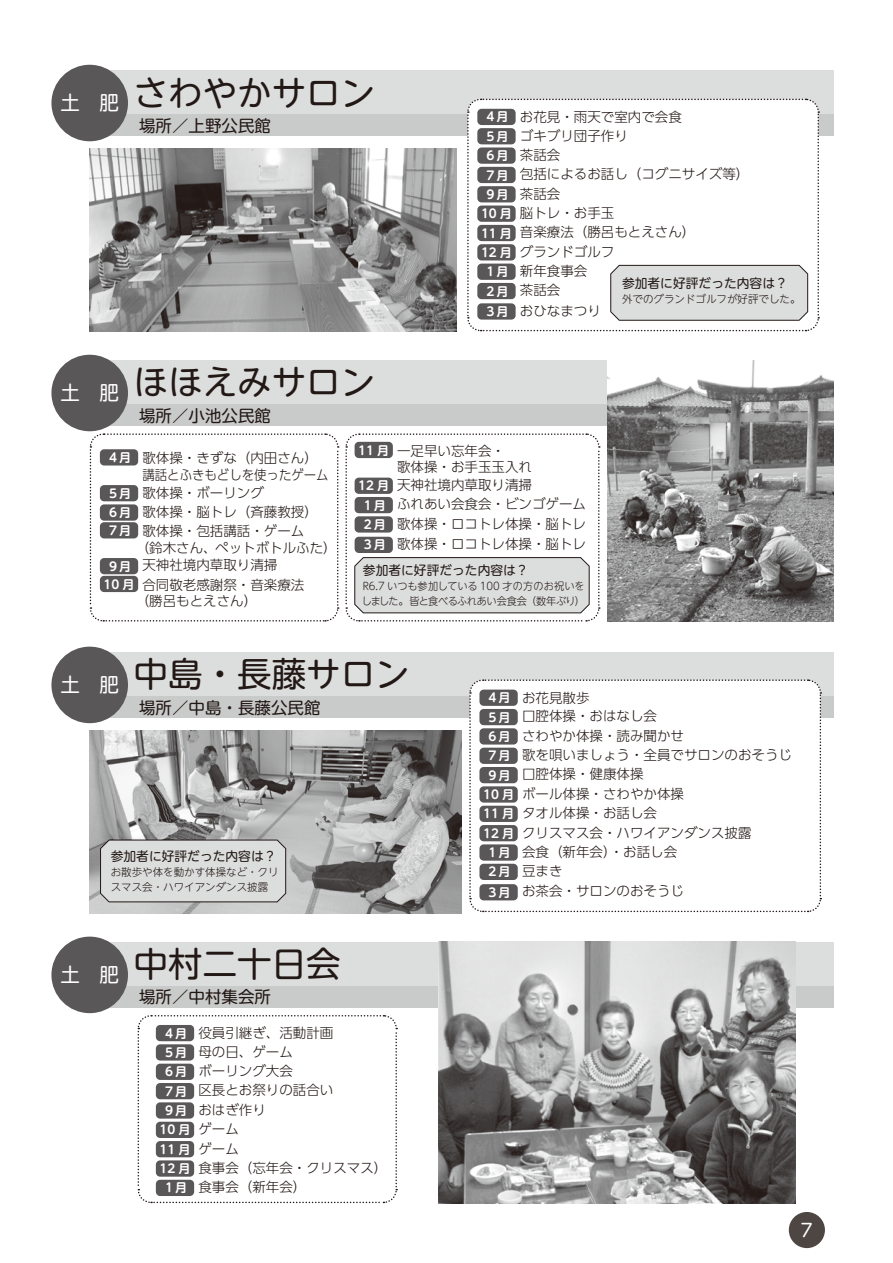
<style>
.page{position:relative;width:893px;height:1263px;background:#fff}
.page>*{position:absolute;margin:0;border:0;box-sizing:border-box;transform-origin:0 0}
.t1{font:34.5px "UD Shin M Go Pro";color:#221815}
.t2{font:19.5px "UD Shin M Go Pro";color:#fff}
.t3{font:18px "UD Shin M Go Pro";color:#fff}
.t4{font:16.5px "UD Shin M Go Pro";color:#221815}
.t5{font:300 13.5px/19.4px "UD Shin Go Pro";color:#221815}
.t6{font:12.75px "UD Shin M Go Pro";color:#221815}
.t7{font:700 12px/19.4px "UD Shin M Go Pro De";color:#fff}
.t8{font:300 10.5px/15px "UD Shin M Go Pro";color:#221815}
.t9{font:300 10.5px/15px "UD Shin M Go Pro";color:#221815;scale:.96 1}
.s1{font-family:"UD Shin M Go Pro De";font-weight:700;font-size:12px;color:#fff}
.s2{font-family:"UD Shin Go Pro";font-weight:300;font-size:13.5px;color:#221815}
</style>
<div class="page">
<div style="left:90px;top:360px;width:744px;height:45px;background:#dcdddd"></div>
<div style="left:90px;top:405px;width:744px;height:21px;background:#c9caca"></div>
<div style="left:51px;top:355px;width:77px;height:76px;background:#595757;border-radius:50%"></div>
<img style="left:607px;top:360px;width:226px;height:261px">
<img style="left:90px;top:149px;width:367px;height:183px">
<div style="left:90px;top:942px;width:744px;height:44px;background:#dcdddd"></div>
<div style="left:90px;top:986px;width:744px;height:22px;background:#c9caca"></div>
<img style="left:438px;top:942px;width:357px;height:261px">
<img style="left:90px;top:731px;width:372px;height:182px">
<div style="left:90px;top:70px;width:744px;height:45px;background:#dcdddd"></div>
<div style="left:90px;top:652px;width:744px;height:45px;background:#dcdddd"></div>
<div style="left:90px;top:115px;width:744px;height:21px;background:#c9caca"></div>
<div style="left:90px;top:697px;width:744px;height:21px;background:#c9caca"></div>
<div style="left:51px;top:65px;width:77px;height:76px;background:#595757;border-radius:50%"></div>
<div style="left:51px;top:647px;width:77px;height:76px;background:#595757;border-radius:50%"></div>
<div style="left:51px;top:936px;width:77px;height:77px;background:#595757;border-radius:50%"></div>
<svg style="left:89px;top:433px;width:250px;height:189px"></svg>
<svg style="left:137px;top:1015px;width:261px;height:189px"></svg>
<div style="left:100px;top:449px;width:38px;height:16px;background:#595757;border-radius:4px"></div>
<div style="left:100px;top:485px;width:38px;height:16px;background:#595757;border-radius:4px"></div>
<div style="left:100px;top:504px;width:38px;height:17px;background:#595757;border-radius:4px"></div>
<div style="left:100px;top:522px;width:38px;height:16px;background:#595757;border-radius:4px"></div>
<div style="left:100px;top:558px;width:38px;height:16px;background:#595757;border-radius:4px"></div>
<div style="left:100px;top:576px;width:38px;height:16px;background:#595757;border-radius:4px"></div>
<div style="left:156px;top:1025px;width:38px;height:16px;background:#595757;border-radius:4px"></div>
<div style="left:156px;top:1044px;width:38px;height:16px;background:#595757;border-radius:4px"></div>
<div style="left:156px;top:1064px;width:38px;height:16px;background:#595757;border-radius:4px"></div>
<div style="left:156px;top:1083px;width:38px;height:16px;background:#595757;border-radius:4px"></div>
<div style="left:156px;top:1102px;width:38px;height:16px;background:#595757;border-radius:4px"></div>
<div style="left:156px;top:1122px;width:38px;height:16px;background:#595757;border-radius:4px"></div>
<div style="left:156px;top:1141px;width:38px;height:16px;background:#595757;border-radius:4px"></div>
<div style="left:156px;top:1160px;width:38px;height:17px;background:#595757;border-radius:4px"></div>
<div style="left:156px;top:1180px;width:38px;height:16px;background:#595757;border-radius:4px"></div>
<svg style="left:468px;top:679px;width:354px;height:234px"></svg>
<div style="left:479px;top:690px;width:39px;height:16px;background:#595757;border-radius:4px"></div>
<div style="left:479px;top:709px;width:39px;height:16px;background:#595757;border-radius:4px"></div>
<div style="left:479px;top:728px;width:39px;height:16px;background:#595757;border-radius:4px"></div>
<div style="left:479px;top:748px;width:39px;height:16px;background:#595757;border-radius:4px"></div>
<div style="left:479px;top:767px;width:39px;height:16px;background:#595757;border-radius:4px"></div>
<div style="left:479px;top:786px;width:39px;height:17px;background:#595757;border-radius:4px"></div>
<div style="left:479px;top:806px;width:39px;height:16px;background:#595757;border-radius:4px"></div>
<div style="left:479px;top:825px;width:39px;height:16px;background:#595757;border-radius:4px"></div>
<div style="left:479px;top:844px;width:39px;height:17px;background:#595757;border-radius:4px"></div>
<div style="left:479px;top:864px;width:39px;height:16px;background:#595757;border-radius:4px"></div>
<div style="left:479px;top:884px;width:39px;height:16px;background:#595757;border-radius:4px"></div>
<svg style="left:466px;top:98px;width:354px;height:234px"></svg>
<svg style="left:100px;top:839px;width:186px;height:63px"></svg>
<svg style="left:345px;top:433px;width:255px;height:189px"></svg>
<div style="left:789px;top:1212px;width:36px;height:36px;background:#4e4643;border-radius:50%"></div>
<h2 class="t2" style="left:60px;top:87px;width:60px">土　肥</h2>
<h1 class="t1" style="left:134px;top:64px;width:243px">さわやかサロン</h1>
<p class="t4" style="left:139px;top:112px;width:133px">場所／上野公民館</p>
<h1 class="t1" style="left:60px;top:354px;width:316px"><sub>土　肥</sub> ほほえみサロン</h1>
<p class="t4" style="left:139px;top:402px;width:133px">場所／小池公民館</p>
<p class="t5" style="left:481px;top:107px;width:270px"><span class="s1">４月</span> お花見・雨天で室内で会食<br><span class="s1">５月</span> ゴキブリ団子作り<br><span class="s1">６月</span> 茶話会<br><span class="s1">７月</span> 包括によるお話し（コグニサイズ等）<br><span class="s1">９月</span> 茶話会<br><span class="s1">10 月</span> 脳トレ・お手玉<br><span class="s1">11 月</span> 音楽療法（勝呂もとえさん）<br><span class="s1">12 月</span> グランドゴルフ<br><span class="s1">１月</span> 新年食事会<br><span class="s1">２月</span> 茶話会<br><span class="s1">３月</span> おひなまつり</p>
<p class="t6" style="left:622px;top:273px;width:167px">参加者に好評だった内容は？</p>
<p class="t8" style="left:622px;top:291px;width:180px">外でのグランドゴルフが好評でした。</p>
<p class="t5" style="left:142px;top:449px;width:188px;line-height:16.5px;text-indent:-35px"><span class="s1">４月</span> 歌体操・きずな（内田さん）講話とふきもどしを使ったゲーム</p>
<p class="t5" style="left:107px;top:482px;width:212px"><span class="s1">５月</span> 歌体操・ボーリング<br><span class="s1">６月</span> 歌体操・脳トレ（斉藤教授）<br><span class="s1">７月</span> 歌体操・包括講話・ゲーム</p>
<p class="t5" style="left:107px;top:538px;width:231px;line-height:17.7px;text-indent:29px">（鈴木さん、ペットボトルふた）<br><span class="s1">９月</span> 天神社境内草取り清掃</p>
<p class="t5" style="left:136px;top:576px;width:170px;line-height:16.5px;text-indent:-32px"><span class="s1">10 月</span> 合同敬老感謝祭・音楽療法（勝呂もとえさん）</p>
<p class="t5" style="left:397px;top:442px;width:136px;line-height:16.5px;text-indent:-39px"><span class="s1">11 月</span> 一足早い忘年会・<br>歌体操・お手玉玉入れ</p>
<p class="t5" style="left:358px;top:475px;width:229px"><span class="s1">12 月</span> 天神社境内草取り清掃<br><span class="s1">１月</span> ふれあい会食会・ビンゴゲーム<br><span class="s1">２月</span> 歌体操・ロコトレ体操・脳トレ<br><span class="s1">３月</span> 歌体操・ロコトレ体操・脳トレ</p>
<p class="t6" style="left:363px;top:560px;width:167px">参加者に好評だった内容は？</p>
<p class="t9" style="left:362px;top:578px;width:233px">R6.7 いつも参加している 100 才の方のお祝いをしました。皆と食べるふれあい会食会（数年ぶり）</p>
<h2 class="t2" style="left:60px;top:669px;width:60px">土　肥</h2>
<h1 class="t1" style="left:134px;top:646px;width:278px">中島・長藤サロン</h1>
<p class="t4" style="left:139px;top:694px;width:183px">場所／中島・長藤公民館</p>
<p class="t6" style="left:111px;top:845px;width:167px">参加者に好評だった内容は？</p>
<p class="t8" style="left:111px;top:864px;width:169px">お散歩や体を動かす体操など・クリスマス会・ハワイアンダンス披露</p>
<h1 class="t1" style="left:60px;top:936px;width:282px"><sub>土　肥</sub> 中村二十日会</h1>
<p class="t4" style="left:139px;top:984px;width:133px">場所／中村集会所</p>
<p class="t5" style="left:163px;top:1023px;width:172px"><span class="s1">４月</span> 役員引継ぎ、活動計画<br><span class="s1">５月</span> 母の日、ゲーム<br><span class="s1">６月</span> ボーリング大会<br><span class="s1">７月</span> 区長とお祭りの話合い<br><span class="s1">９月</span> おはぎ作り</p>
<p class="t7" style="left:160px;top:1119px;width:81px">10 月 <span class="s2">ゲーム<br></span>11 月 <span class="s2">ゲーム</span></p>
<p class="t5" style="left:160px;top:1157px;width:229px"><span class="s1">12 月</span> 食事会（忘年会・クリスマス）<br><span class="s1">１月</span> 食事会（新年会）</p>
<p class="t5" style="left:483px;top:687px;width:310px"><span class="s1">４月</span> お花見散歩<br><span class="s1">５月</span> 口腔体操・おはなし会<br><span class="s1">６月</span> さわやか体操・読み聞かせ<br><span class="s1">７月</span> 歌を唄いましょう・全員でサロンのおそうじ<br><span class="s1">９月</span> 口腔体操・健康体操<br><span class="s1">10 月</span> ボール体操・さわやか体操<br><span class="s1">11 月</span> タオル体操・お話し会<br><span class="s1">12 月</span> クリスマス会・ハワイアンダンス披露<br><span class="s1">１月</span> 会食（新年会）・お話し会<br><span class="s1">２月</span> 豆まき<br><span class="s1">３月</span> お茶会・サロンのおそうじ</p>
<h3 class="t3" style="left:801px;top:1215px;width:13px">7</h3>
</div>
